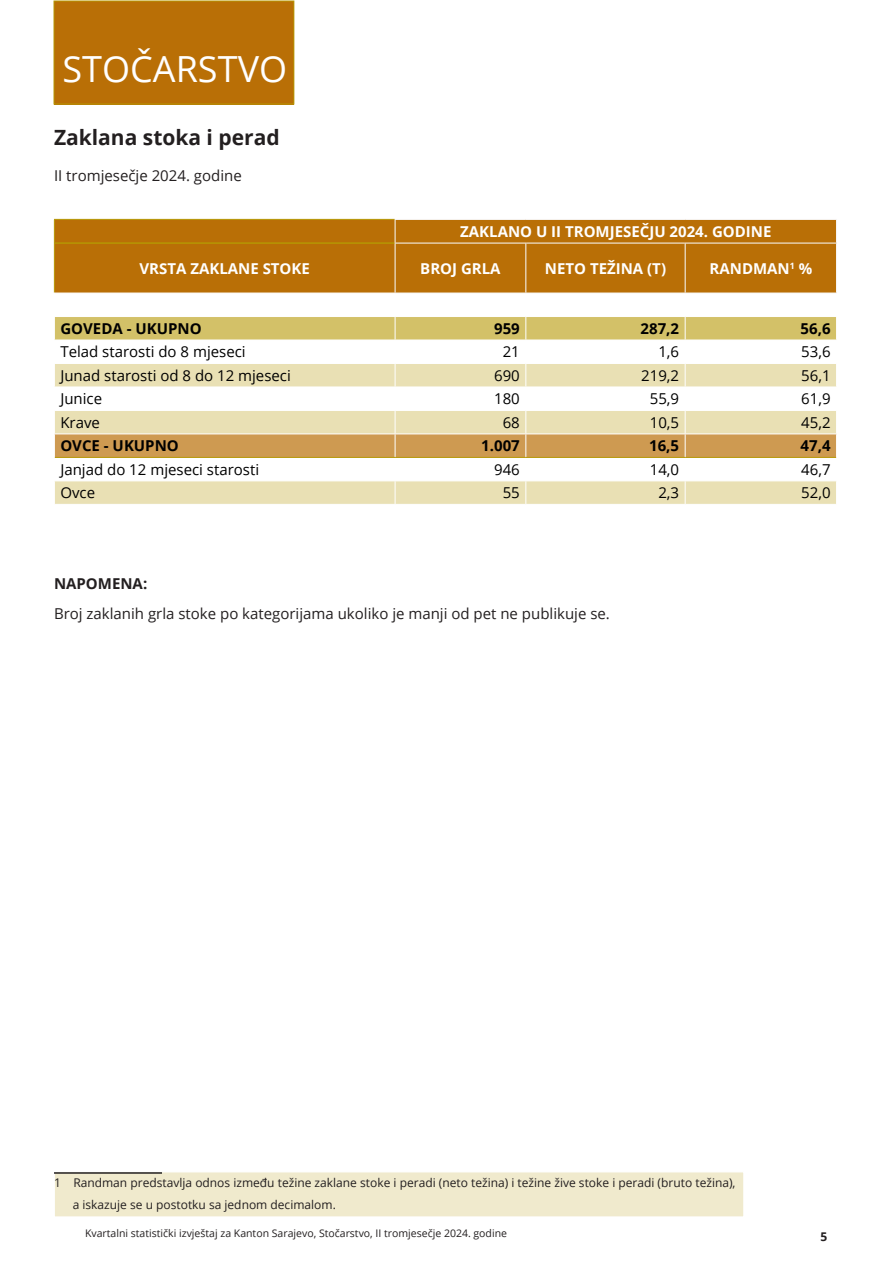
<style>
.page{position:relative;width:893px;height:1263px;background:#fff}
.page>*{position:absolute;margin:0;border:0;box-sizing:border-box;transform-origin:0 0}
.Naslov{font:36px "Open Sans";color:#fff}
.Podnaslov{font:700 21px "Open Sans";color:#231f20}
.Ćelije_-_Regular{font:15px "Open Sans";color:#000}
.Podnaslov-2{font:15px "Open Sans";color:#231f20}
.t1{font:700 15px "Open Sans";color:#fff}
.Ćelije_-_Bold{font:700 15px "Open Sans";color:#000}
.t2{font:700 15px "Open Sans";color:#231f20}
.t3{font:12px "Open Sans";color:#231f20}
.t4{font:700 12px "Open Sans";color:#231f20}
.t5{font:10.5px "Open Sans";color:#231f20}
</style>
<div class="page">
<div style="left:54px;top:1171px;width:690px;height:46px;background:#f0eacd;border:1px solid #fff"></div>
<div style="left:54px;top:1px;width:240px;height:103px;background:#b96f06"></div>
<div style="left:54px;top:1px;width:240px;height:103px;border:1px solid #b69703"></div>
<div style="left:55px;top:220px;width:781px;height:73px;background:#b96f06"></div>
<hr style="left:54px;top:219px;width:341px;height:1px;background:#b69703">
<svg style="left:54px;top:220px;width:1px;height:23px"></svg>
<hr style="left:54px;top:243px;width:1px;height:50px;background:#b69703">
<hr style="left:55px;top:242px;width:340px;height:2px;background:#b69703">
<hr style="left:395px;top:219px;width:131px;height:1px;background:#fafcff">
<svg style="left:395px;top:220px;width:1px;height:23px"></svg>
<hr style="left:526px;top:219px;width:159px;height:1px;background:#fafcff">
<hr style="left:685px;top:219px;width:152px;height:1px;background:#fafcff">
<svg style="left:836px;top:220px;width:1px;height:23px"></svg>
<hr style="left:395px;top:243px;width:131px;height:1px;background:#fafcff">
<hr style="left:395px;top:243px;width:1px;height:50px;background:#fafcff">
<hr style="left:525px;top:243px;width:1px;height:50px;background:#fafcff">
<hr style="left:685px;top:243px;width:152px;height:1px;background:#fafcff">
<hr style="left:685px;top:243px;width:1px;height:50px;background:#fafcff">
<hr style="left:526px;top:243px;width:159px;height:1px;background:#fafcff">
<hr style="left:836px;top:243px;width:1px;height:50px;background:#fafcff">
<svg style="left:54px;top:317px;width:783px;height:187px"></svg>
<hr style="left:54px;top:433px;width:341px;height:1px;background:#fff">
<hr style="left:395px;top:433px;width:131px;height:1px;background:#fff">
<hr style="left:526px;top:433px;width:159px;height:1px;background:#fff">
<hr style="left:685px;top:433px;width:152px;height:1px;background:#fff">
<hr style="left:54px;top:1172px;width:108px;height:2px;background:#231f20">
<p class="Naslov" style="left:63px;top:44px;width:226px">STOČARSTVO</p>
<p class="Podnaslov" style="left:54px;top:122px;width:227px">Zaklana stoka i perad</p>
<p class="Podnaslov-2" style="left:54px;top:165px;width:189px">II tromjesečje 2024. godine</p>
<p class="t1" style="left:460px;top:221px;width:313px">ZAKLANO U II TROMJESEČJU 2024. GODINE</p>
<p class="t1" style="left:140px;top:258px;width:172px">VRSTA ZAKLANE STOKE</p>
<p class="t1" style="left:420px;top:258px;width:82px">BROJ GRLA</p>
<p class="t1" style="left:545px;top:258px;width:123px">NETO TEŽINA (T)</p>
<p class="t1" style="left:709px;top:258px;width:104px">RANDMAN<sup>1</sup> %</p>
<p class="Ćelije_-_Bold" style="left:60px;top:318px;width:143px">GOVEDA - UKUPNO</p>
<p class="Ćelije_-_Bold" style="left:494px;top:318px;width:27px">959</p>
<p class="Ćelije_-_Bold" style="left:641px;top:318px;width:40px">287,2</p>
<p class="Ćelije_-_Bold" style="left:800px;top:318px;width:32px">56,6</p>
<p class="Ćelije_-_Regular" style="left:60px;top:342px;width:187px">Telad starosti do 8 mjeseci</p>
<p class="Ćelije_-_Regular" style="left:503px;top:342px;width:19px">21</p>
<p class="Ćelije_-_Regular" style="left:658px;top:342px;width:22px">1,6</p>
<p class="Ćelije_-_Regular" style="left:801px;top:342px;width:31px">53,6</p>
<p class="Ćelije_-_Regular" style="left:60px;top:365px;width:232px">Junad starosti od 8 do 12 mjeseci</p>
<p class="Ćelije_-_Regular" style="left:494px;top:365px;width:27px">690</p>
<p class="Ćelije_-_Regular" style="left:641px;top:365px;width:39px">219,2</p>
<p class="Ćelije_-_Regular" style="left:801px;top:365px;width:31px">56,1</p>
<p class="Ćelije_-_Regular" style="left:60px;top:389px;width:43px">Junice</p>
<p class="Ćelije_-_Regular" style="left:494px;top:389px;width:27px">180</p>
<p class="Ćelije_-_Regular" style="left:650px;top:389px;width:31px">55,9</p>
<p class="Ćelije_-_Regular" style="left:801px;top:389px;width:31px">61,9</p>
<p class="Ćelije_-_Regular" style="left:60px;top:412px;width:41px">Krave</p>
<p class="Ćelije_-_Regular" style="left:503px;top:412px;width:19px">68</p>
<p class="Ćelije_-_Regular" style="left:650px;top:412px;width:31px">10,5</p>
<p class="Ćelije_-_Regular" style="left:801px;top:412px;width:31px">45,2</p>
<p class="Ćelije_-_Bold" style="left:60px;top:435px;width:120px">OVCE - UKUPNO</p>
<p class="Ćelije_-_Bold" style="left:481px;top:435px;width:40px">1.007</p>
<p class="Ćelije_-_Bold" style="left:649px;top:435px;width:32px">16,5</p>
<p class="Ćelije_-_Bold" style="left:800px;top:435px;width:32px">47,4</p>
<p class="Ćelije_-_Regular" style="left:60px;top:459px;width:200px">Janjad do 12 mjeseci starosti</p>
<p class="Ćelije_-_Regular" style="left:494px;top:459px;width:27px">946</p>
<p class="Ćelije_-_Regular" style="left:650px;top:459px;width:31px">14,0</p>
<p class="Ćelije_-_Regular" style="left:801px;top:459px;width:31px">46,7</p>
<p class="Ćelije_-_Regular" style="left:60px;top:483px;width:36px">Ovce</p>
<p class="Ćelije_-_Regular" style="left:503px;top:483px;width:19px">55</p>
<p class="Ćelije_-_Regular" style="left:658px;top:483px;width:22px">2,3</p>
<p class="Ćelije_-_Regular" style="left:801px;top:483px;width:31px">52,0</p>
<p class="t2" style="left:54px;top:573px;width:95px">NAPOMENA:</p>
<p class="Podnaslov-2" style="left:54px;top:603px;width:557px">Broj zaklanih grla stoke po kategorijama ukoliko je manji od pet ne publikuje se.</p>
<p class="t3" style="left:54px;top:1175px;width:683px">1 Randman predstavlja odnos između težine zaklane stoke i peradi (neto težina) i težine žive stoke i peradi (bruto težina),</p>
<p class="t3" style="left:73px;top:1196px;width:265px">a iskazuje se u postotku sa jednom decimalom.</p>
<p class="t5" style="left:85px;top:1226px;width:423px">Kvartalni statistički izvještaj za Kanton Sarajevo, Stočarstvo, II tromjesečje 2024. godine</p>
<p class="t4" style="left:821px;top:1228px;width:8px">5</p>
</div>
